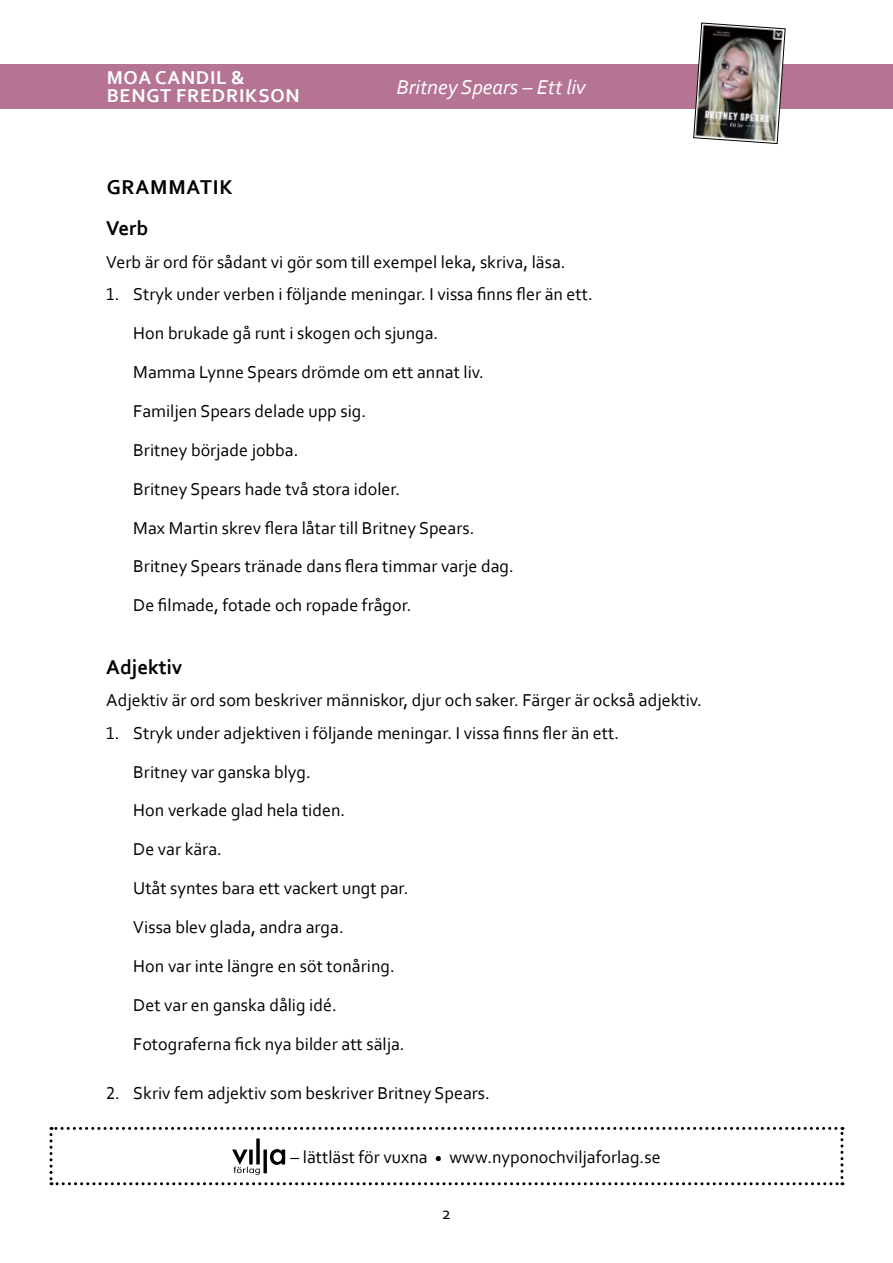
<style>
.page{position:relative;width:893px;height:1263px;background:#fff}
.page>*{position:absolute;margin:0;border:0;box-sizing:border-box;transform-origin:0 0}
.t1{font:italic 21px "Corbel";color:#fff}
.t2{font:700 21px/41px "Corbel";letter-spacing:.04em;color:#000}
.t3{font:700 21px "Corbel";color:#000}
.t4{font:700 19.5px/18px "Corbel";letter-spacing:.04em;color:#fff}
.t5{font:18px/38.8px "Corbel";color:#000}
</style>
<div class="page">
<div style="left:0;top:64px;width:893px;height:44px;background:#b57494"></div>
<img style="left:693px;top:23px;width:92px;height:121px">
<svg style="left:50px;top:1127px;width:793px;height:58px"></svg>
<p class="t4" style="left:107px;top:68px;width:194px">MOA CANDIL &amp;<br>BENGT FREDRIKSON</p>
<p class="t1" style="left:396px;top:74px;width:191px">Britney Spears – Ett liv</p>
<p class="t2" style="left:106px;top:166px;width:128px">GRAMMATIK<br>Verb</p>
<p class="t5" style="left:106px;top:242px;width:461px">Verb är ord för sådant vi gör som till exempel leka, skriva, läsa.</p>
<p class="t5" style="left:133px;top:274px;width:461px;text-indent:-27px">1. Stryk under verben i följande meningar. I vissa finns fler än ett.<br>Hon brukade gå runt i skogen och sjunga.<br>Mamma Lynne Spears drömde om ett annat liv.<br>Familjen Spears delade upp sig.<br>Britney började jobba.<br>Britney Spears hade två stora idoler.<br>Max Martin skrev flera låtar till Britney Spears.<br>Britney Spears tränade dans flera timmar varje dag.<br>De filmade, fotade och ropade frågor.</p>
<p class="t3" style="left:106px;top:654px;width:78px">Adjektiv</p>
<p class="t5" style="left:106px;top:680px;width:597px">Adjektiv är ord som beskriver människor, djur och saker. Färger är också adjektiv.</p>
<p class="t5" style="left:133px;top:713px;width:487px;text-indent:-27px">1. Stryk under adjektiven i följande meningar. I vissa finns fler än ett.<br>Britney var ganska blyg.<br>Hon verkade glad hela tiden.<br>De var kära.<br>Utåt syntes bara ett vackert ungt par.<br>Vissa blev glada, andra arga.<br>Hon var inte längre en söt tonåring.<br>Det var en ganska dålig idé.<br>Fotograferna fick nya bilder att sälja.</p>
<p class="t5" style="left:106px;top:1073px;width:385px">2. Skriv fem adjektiv som beskriver Britney Spears.</p>
<p class="t5" style="left:291px;top:1137px;width:372px">– lättläst för vuxna <sub>•</sub> www.nyponochviljaforlag.se</p>
<p class="t5" style="left:442px;top:1193px;width:11px">2</p>
</div>
